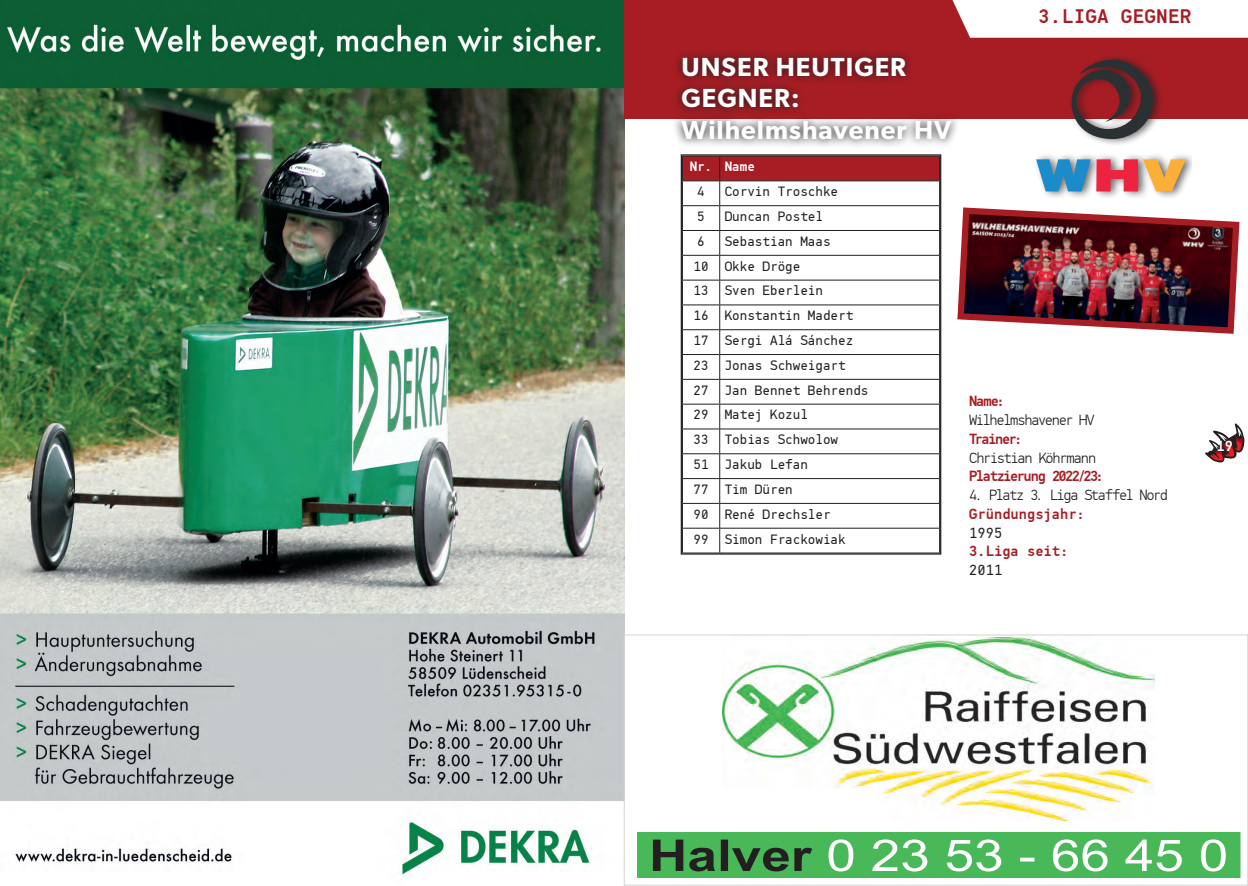
<style>
.page{position:relative;width:1248px;height:886px;background:#fff}
.page>*{position:absolute;margin:0;border:0;box-sizing:border-box;transform-origin:0 0}
.t1{font:600 26.25px/31.5px "Gibson";letter-spacing:.04em;color:#fff}
.t2{font:500 20px "PF Din Mono";letter-spacing:.04em;color:#a81d24}
.t3{font:300 15px "PF Din Mono";letter-spacing:-.09em;color:#231f20}
.t4{font:500 15px "PF Din Mono";letter-spacing:-.105em;color:#a81d24}
.t5{font:500 15px "PF Din Mono";color:#a81d24}
.t6{font:15px "PF Din Mono";color:#231f20}
.t7{font:500 15px "PF Din Mono";letter-spacing:-.07em;color:#a81d24}
.t8{font:500 15px "PF Din Mono";color:#fff}
.t9{font:13.75px/24.8px "PF Din Mono";color:#231f20}
.t10{font:500 13.75px "PF Din Mono";color:#fff}
</style>
<div class="page">
<img style="left:0;top:0;width:624px;height:885px">
<div style="left:624px;top:0;width:623px;height:118px;background:#a81d24"></div>
<svg style="left:1205px;top:423px;width:39px;height:39px"></svg>
<svg style="left:672px;top:51px;width:288px;height:95px"></svg>
<div style="left:1032px;top:57px;width:159px;height:143px;background:#231f20;opacity:.65"></div>
<svg style="left:1071px;top:60px;width:82px;height:79px"></svg>
<svg style="left:1035px;top:159px;width:55px;height:32px;background:#4f9dc9"></svg>
<svg style="left:1096px;top:159px;width:89px;height:32px;background:#e3856d"></svg>
<svg style="left:682px;top:156px;width:257px;height:397px"></svg>
<div style="left:680px;top:154px;width:261px;height:401px;border:1px solid #231f20"></div>
<img style="left:722px;top:637px;width:432px;height:183px">
<div style="left:637px;top:832px;width:602px;height:46px;background:#49b859"></div>
<svg style="left:828px;top:839px;width:397px;height:32px"></svg>
<svg style="left:653px;top:839px;width:159px;height:32px"></svg>
<div style="left:624px;top:635px;width:623px;height:250px;border:1px solid #d3d5d3"></div>
<div style="left:952px;top:0;width:295px;height:38px;background:#fff"></div>
<img style="left:957px;top:207px;width:283px;height:127px">
<h1 class="t1" style="left:681px;top:51px;width:271px">UNSER HEUTIGER<br>GEGNER:<br>Wilhelmshavener HV</h1>
<p class="t10" style="left:689px;top:155px;width:67px">Nr. Name</p>
<p class="t9" style="left:697px;top:178px;width:9px">4</p>
<p class="t9" style="left:724px;top:178px;width:115px">Corvin Troschke</p>
<p class="t9" style="left:697px;top:202px;width:9px">5</p>
<p class="t9" style="left:724px;top:202px;width:100px">Duncan Postel</p>
<p class="t9" style="left:697px;top:227px;width:9px">6</p>
<p class="t9" style="left:693px;top:227px;width:176px;text-indent:31px">Sebastian Maas<br>10 Okke Dröge<br>13 Sven Eberlein<br>16 Konstantin Madert<br>17 Sergi Alá Sánchez<br>23 Jonas Schweigart<br>27 Jan Bennet Behrends<br>29 Matej Kozul<br>33 Tobias Schwolow<br>51 Jakub Lefan<br>77 Tim Düren<br>90 René Drechsler<br>99 Simon Frackowiak</p>
<h2 class="t2" style="left:1038px;top:-1px;width:154px">3.LIGA GEGNER</h2>
<p class="t7" style="left:969px;top:388px;width:37px">Name:</p>
<p class="t3" style="left:969px;top:408px;width:127px">Wilhelmshavener HV</p>
<p class="t4" style="left:969px;top:426px;width:55px">Trainer:</p>
<p class="t3" style="left:969px;top:445px;width:128px">Christian Köhrmann</p>
<p class="t4" style="left:969px;top:463px;width:136px">Platzierung 2022/23:</p>
<p class="t3" style="left:969px;top:483px;width:200px">4. Platz 3. Liga Staffel Nord</p>
<p class="t5" style="left:969px;top:501px;width:117px">Gründungsjahr:</p>
<p class="t6" style="left:969px;top:520px;width:34px">1995</p>
<p class="t5" style="left:969px;top:538px;width:100px">3.Liga seit:</p>
<p class="t6" style="left:969px;top:558px;width:34px">2011</p>
<p class="t8" style="left:1216px;top:433px;width:18px">19</p>
</div>
